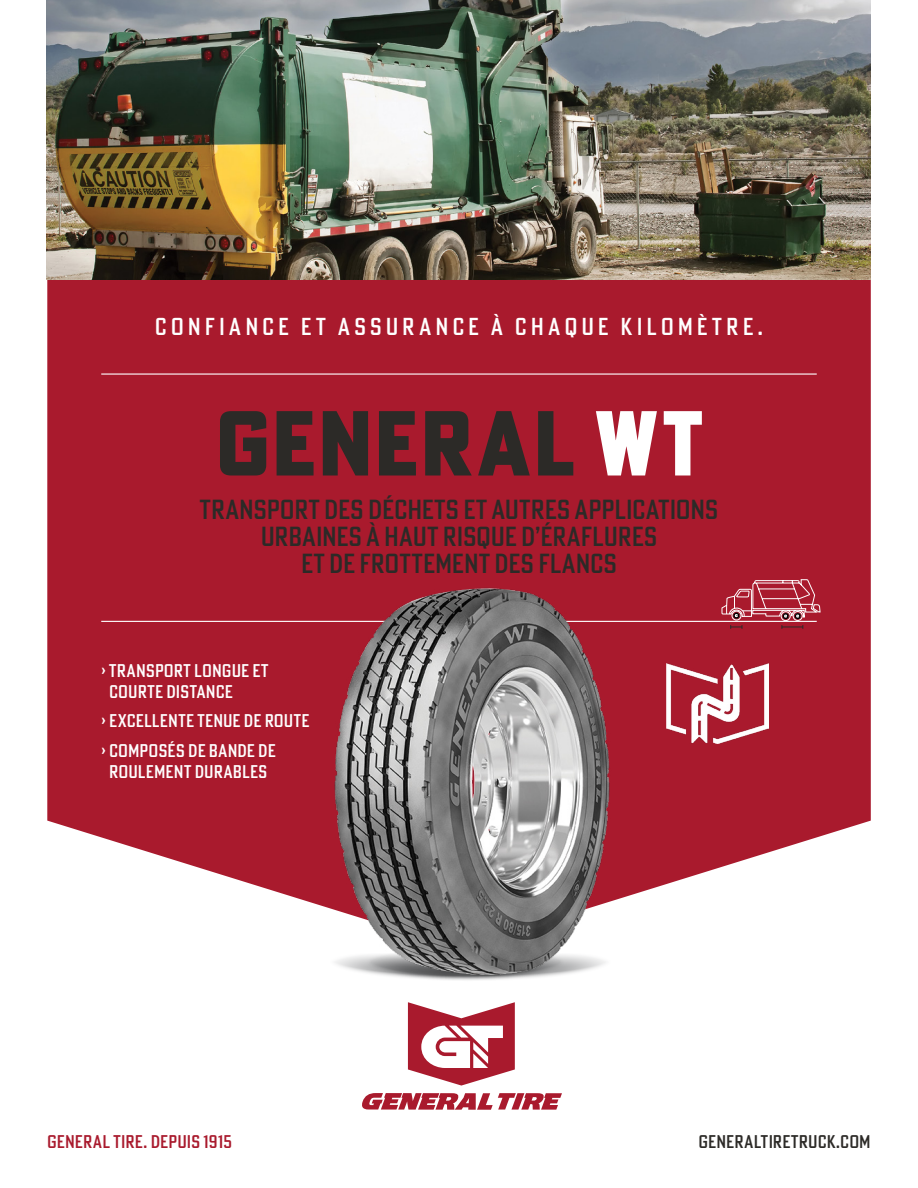
<style>
.page{position:relative;width:918px;height:1188px;background:#fff}
.page>*{position:absolute;margin:0;border:0;box-sizing:border-box;transform-origin:0 0}
.t1{font:800 90px "Poster Gothic Cond ATF";letter-spacing:.025em;color:#2c2a27}
.t2{font:500 27px/27px "Poster Gothic Cond ATF";letter-spacing:.01em;color:#2c2a27;text-align:center}
.t3{font:500 24px "Poster Gothic Cond ATF";letter-spacing:.17em;color:#fff}
.t4{font:500 18px/21px "Poster Gothic Cond ATF";letter-spacing:.01em;color:#fff}
.t5{font:500 18px "Poster Gothic Cond ATF";letter-spacing:.015em;color:#a91a2d}
.t6{font:500 18px "Poster Gothic Cond ATF";letter-spacing:.01em;color:#2c2a27}
.s1{color:#fff}
</style>
<div class="page">
<div style="left:47px;top:280px;width:824px;height:629px;background:#a91a2d"></div>
<hr style="left:101px;top:373px;width:716px;height:2px;background:#fff">
<hr style="left:101px;top:621px;width:716px;height:1px;background:#fff">
<img style="left:330px;top:583px;width:284px;height:397px">
<svg style="left:721px;top:562px;width:100px;height:76px;background:#b13646"></svg>
<img style="left:46px;top:0;width:825px;height:279px">
<img style="left:666px;top:664px;width:102px;height:79px">
<svg style="left:362px;top:1093px;width:200px;height:17px"></svg>
<svg style="left:408px;top:1002px;width:107px;height:84px"></svg>
<p class="t3" style="left:155px;top:311px;width:610px">CONFIANCE ET ASSURANCE À CHAQUE KILOMÈTRE.</p>
<h1 class="t1" style="left:215px;top:385px;width:489px">GENERAL <span class="s1">WT</span></h1>
<p class="t2" style="left:200px;top:496px;width:520px">TRANSPORT DES DÉCHETS ET AUTRES APPLICATIONS<br>URBAINES À HAUT RISQUE D’ÉRAFLURES<br>ET DE FROTTEMENT DES FLANCS</p>
<p class="t4" style="left:109px;top:660px;width:161px;text-indent:-8px">› TRANSPORT LONGUE ET<br>COURTE DISTANCE</p>
<p class="t4" style="left:101px;top:706px;width:210px;line-height:29.5px">› EXCELLENTE TENUE DE ROUTE › COMPOSÉS DE BANDE DE</p>
<p class="t4" style="left:109px;top:761px;width:160px">ROULEMENT DURABLES</p>
<p class="t5" style="left:47px;top:1130px;width:186px">GENERAL TIRE. DEPUIS 1915</p>
<p class="t6" style="left:699px;top:1130px;width:174px">GENERALTIRETRUCK.COM</p>
</div>
